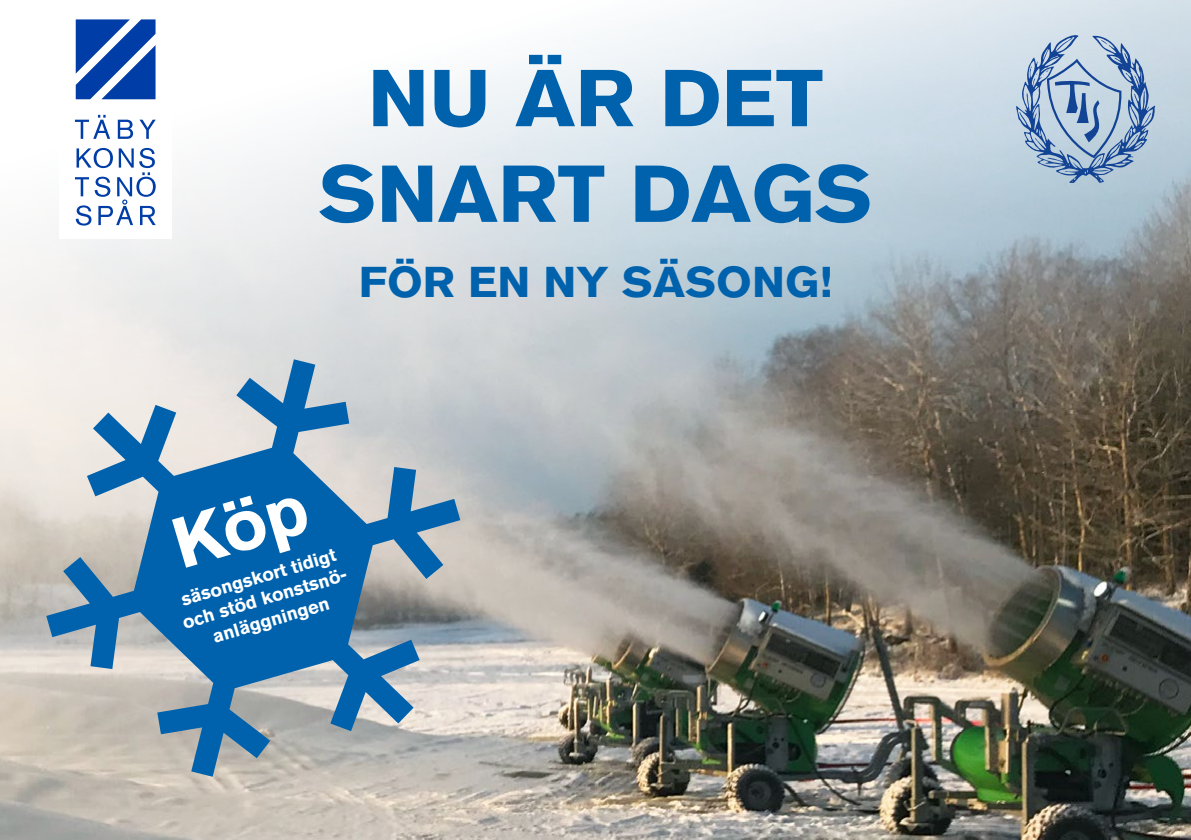
<style>
.page{position:relative;width:1191px;height:840px;background:#fff}
.page>*{position:absolute;margin:0;border:0;box-sizing:border-box;transform-origin:0 0}
.t1{font:700 79.6px/95.6px "Akzidenz Grotesk BQ";color:#0062ad;text-align:center;scale:1.06 1}
.t2{font:700 42.6px "Akzidenz Grotesk BQ";color:#0062ad;scale:1.06 1}
.t3{font:700 18.4px/22.2px "Akzidenz Grotesk BQ";color:#fff;text-align:center}
</style>
<div class="page">
<img style="left:0;top:0;width:1191px;height:839px">
<svg style="left:46px;top:359px;width:414px;height:417px;background:#88a7bd"></svg>
<div style="left:60px;top:0;width:112px;height:28px;background:#fff"></div>
<div style="left:60px;top:5px;width:112px;height:234px;background:#fff"></div>
<svg style="left:76px;top:19px;width:79px;height:80px"></svg>
<svg style="left:75px;top:115px;width:35px;height:24px"></svg>
<svg style="left:118px;top:120px;width:15px;height:19px"></svg>
<svg style="left:139px;top:120px;width:17px;height:19px"></svg>
<svg style="left:75px;top:148px;width:81px;height:77px"></svg>
<svg style="left:1016px;top:35px;width:139px;height:148px;background:#9ab3cf"></svg>
<div style="left:172px;top:494px;width:143px;height:73px;background:#0062ad"></div>
<h1 class="t1" style="left:318px;top:51px;width:524px">NU ÄR DET<br>SNART DAGS</h1>
<h2 class="t2" style="left:359px;top:257px;width:448px">FÖR EN NY SÄSONG!</h2>
<p class="t3" style="left:173px;top:589px;width:175px;rotate:-16deg">säsongskort tidigt och stöd konstsnö&shy;anläggningen</p>
</div>
